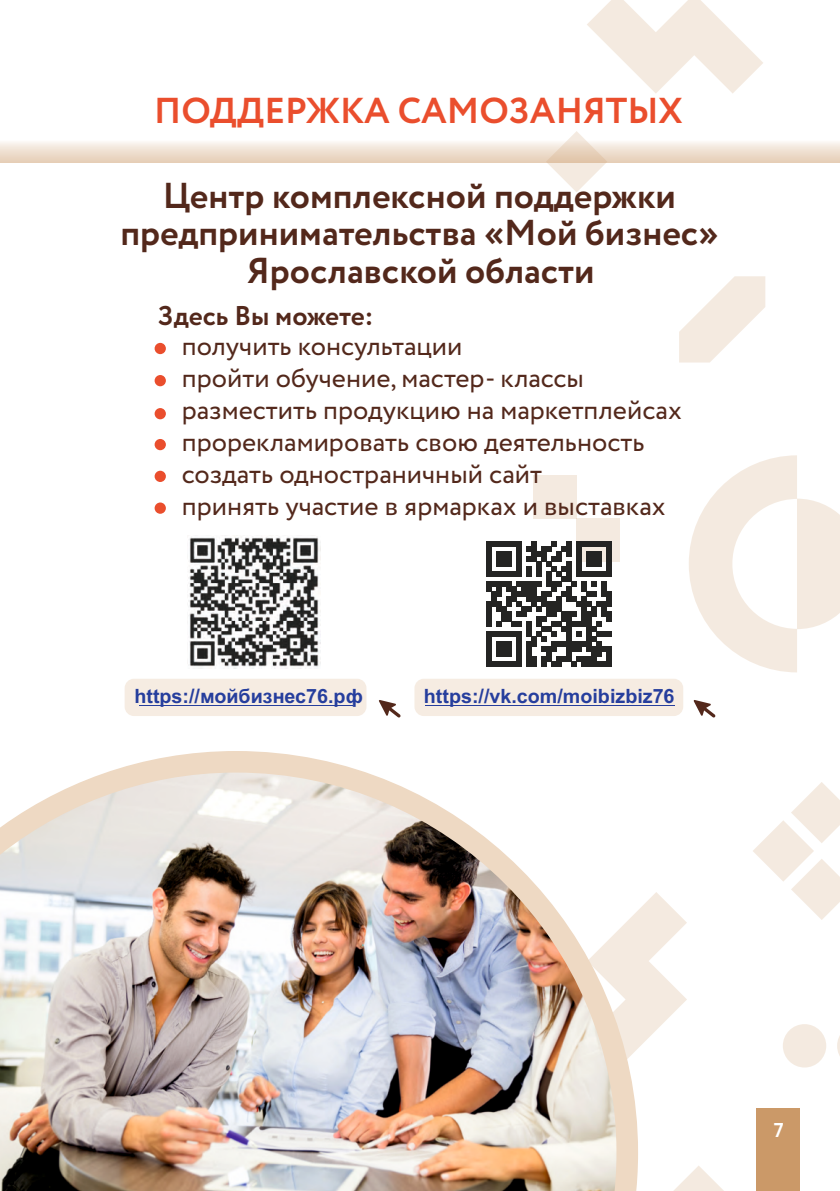
<style>
.page{position:relative;width:840px;height:1191px;background:#fff}
.page>*{position:absolute;margin:0;border:0;box-sizing:border-box;transform-origin:0 0}
.t1{font:700 36px/37.6px "Circe";color:#53281b;text-align:center}
.t2{font:700 36px "Circe";color:#ea4e2d}
.t3{font:27px/32px "Circe";color:#53281b}
.t4{font:700 27px "Circe";color:#53281b}
.t5{font:700 20px "Circe";color:#fff}
.t6{font:700 19.6px "Arial";color:#263e9d}
</style>
<div class="page">
<svg style="left:548px;top:163px;width:58px;height:29px"></svg>
<svg style="left:587px;top:0;width:171px;height:58px"></svg>
<svg style="left:753px;top:782px;width:86px;height:138px"></svg>
<div style="left:576px;top:518px;width:43px;height:44px;background:#f4eae0"></div>
<div style="left:532px;top:475px;width:44px;height:43px;background:#f4eae0"></div>
<svg style="left:837px;top:1038px;width:2px;height:16px"></svg>
<div style="left:782px;top:1024px;width:43px;height:43px;background:#f4eae0;border-radius:50%"></div>
<svg style="left:637px;top:892px;width:49px;height:157px"></svg>
<svg style="left:679px;top:276px;width:86px;height:86px"></svg>
<svg style="left:689px;top:455px;width:150px;height:217px"></svg>
<svg style="left:673px;top:1166px;width:51px;height:25px"></svg>
<svg style="left:108px;top:751px;width:529px;height:440px"></svg>
<img style="left:0;top:772px;width:616px;height:419px">
<div style="left:124px;top:678px;width:242px;height:38px;background:#f6ece2;border-radius:9px"></div>
<hr style="left:139px;top:705px;width:213px;height:1px;background:#263e9d">
<svg style="left:378px;top:700px;width:22px;height:17px"></svg>
<img style="left:188px;top:536px;width:132px;height:132px">
<div style="left:414px;top:678px;width:268px;height:38px;background:#f6ece2;border-radius:9px"></div>
<hr style="left:424px;top:705px;width:250px;height:1px;background:#263e9d">
<svg style="left:693px;top:700px;width:22px;height:17px"></svg>
<svg style="left:486px;top:541px;width:125px;height:125px"></svg>
<div style="left:154px;top:343px;width:12px;height:11px;background:#ea4e2d;border-radius:50%"></div>
<div style="left:154px;top:375px;width:12px;height:11px;background:#ea4e2d;border-radius:50%"></div>
<div style="left:154px;top:408px;width:12px;height:11px;background:#ea4e2d;border-radius:50%"></div>
<div style="left:154px;top:439px;width:12px;height:11px;background:#ea4e2d;border-radius:50%"></div>
<div style="left:154px;top:471px;width:12px;height:11px;background:#ea4e2d;border-radius:50%"></div>
<div style="left:154px;top:502px;width:12px;height:12px;background:#ea4e2d;border-radius:50%"></div>
<div style="left:755px;top:1108px;width:44px;height:83px;background:#cb9968"></div>
<svg style="left:0;top:58px;width:839px;height:105px"></svg>
<h1 class="t2" style="left:154px;top:86px;width:529px">ПОДДЕРЖКА САМОЗАНЯТЫХ</h1>
<h1 class="t1" style="left:120px;top:179px;width:599px">Центр комплексной поддержки предпринимательства «Мой бизнес»<br>Ярославской области</h1>
<p class="t4" style="left:158px;top:298px;width:217px">Здесь Вы можете:</p>
<p class="t3" style="left:182px;top:332px;width:501px">получить консультации<br>пройти обучение, мастер- классы разместить продукцию на маркетплейсах прорекламировать свою деятельность создать одностраничный сайт<br>принять участие в ярмарках и выставках</p>
<p class="t6" style="left:134px;top:689px;width:230px">https://мойбизнес76.рф</p>
<p class="t6" style="left:423px;top:689px;width:252px">https://vk.com/moibizbiz76</p>
<p class="t5" style="left:773px;top:1116px;width:11px">7</p>
</div>
